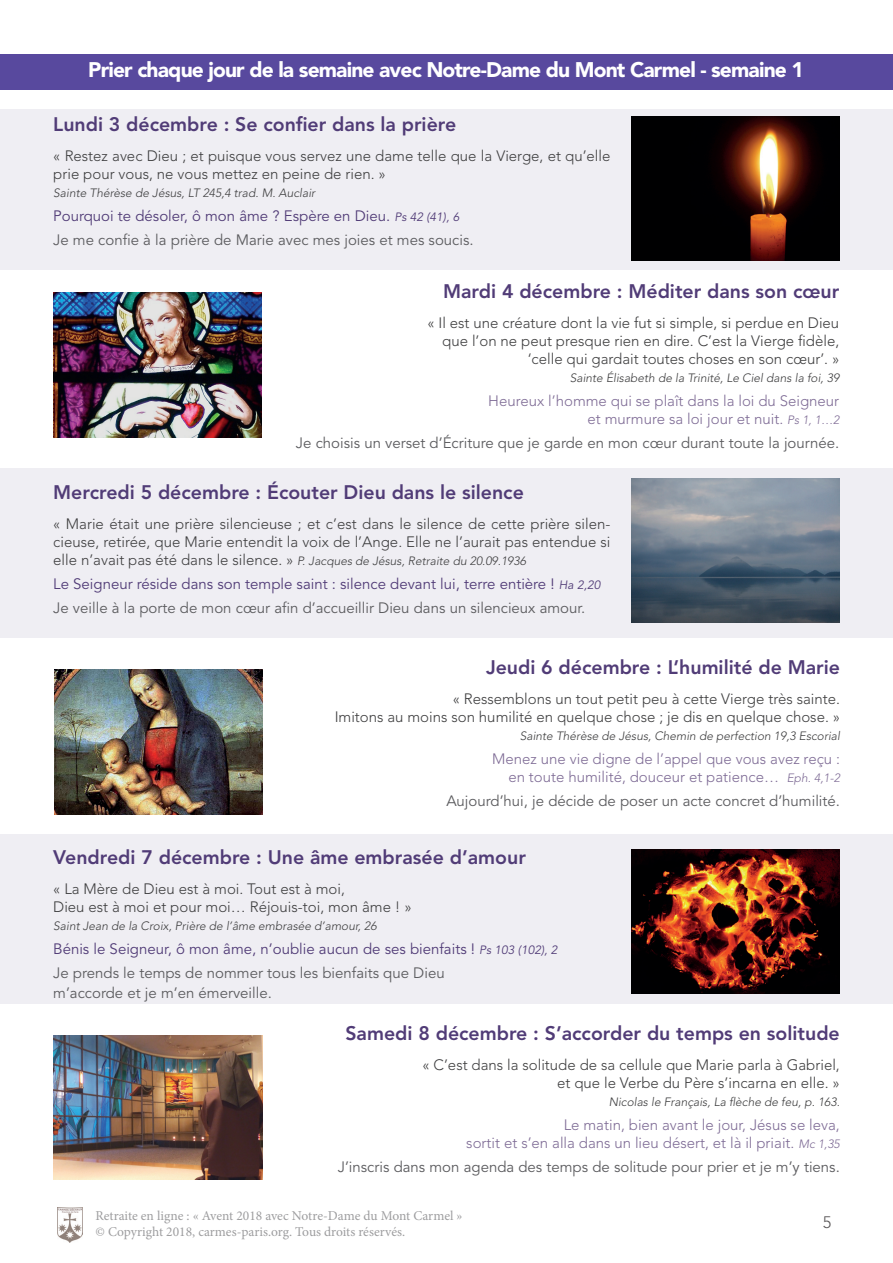
<style>
.page{position:relative;width:893px;height:1263px;background:#fff}
.page>*{position:absolute;margin:0;border:0;box-sizing:border-box;transform-origin:0 0}
.t1{font:900 21px "Avenir LT Std";letter-spacing:-.04em;color:#fff}
.t2{font:800 19.5px "Avenir LT Std";color:#513c77}
.t3{font:300 16.5px "Avenir LT Std";color:#231f20}
.t4{font:300 15px/18px "Avenir LT Std";color:#3e3e3f}
.t5{font:15px/24px "Avenir LT Std";color:#5c5c5f}
.t6{font:300 15px/18px "Avenir LT Std";color:#7e6b95;text-align:right}
.t7{font:15px/24px "Avenir LT Std";color:#513c77}
.t8{font:13.5px/16.2px "Minion Pro";letter-spacing:-.005em;color:#5c5c5f}
.t9{font:italic 300 12px "Avenir LT Std";color:#3e3e3f}
.s1{color:#513c77}
.s2{font-style:italic;font-size:12px;color:#513c77}
.s3{font-style:italic;font-size:12px}
.s4{font-style:normal;font-size:15px}
.s5{color:#5c5c5f}
</style>
<div class="page">
<div style="left:0;top:110px;width:893px;height:160px;background:#efeef3"></div>
<div style="left:0;top:469px;width:893px;height:169px;background:#efeef3"></div>
<div style="left:0;top:54px;width:893px;height:35px;background:#58499e"></div>
<img style="left:632px;top:116px;width:208px;height:145px">
<img style="left:53px;top:293px;width:208px;height:144px">
<img style="left:632px;top:478px;width:208px;height:145px">
<img style="left:54px;top:670px;width:208px;height:144px">
<div style="left:0;top:834px;width:893px;height:169px;background:#efeef3"></div>
<img style="left:632px;top:849px;width:208px;height:145px">
<img style="left:54px;top:1035px;width:208px;height:144px">
<img style="left:58px;top:1208px;width:24px;height:35px">
<h1 class="t1" style="left:88px;top:57px;width:717px">Prier chaque jour de la semaine avec Notre-Dame du Mont Carmel - semaine 1</h1>
<h2 class="t2" style="left:53px;top:113px;width:405px">Lundi 3 décembre : Se confier dans la prière</h2>
<p class="t4" style="left:53px;top:147px;width:559px">« Restez avec Dieu ; et puisque vous servez une dame telle que la Vierge, et qu’elle prie pour vous, ne vous mettez en peine de rien. »</p>
<p class="t9" style="left:53px;top:186px;width:263px">Sainte Thérèse de Jésus, LT 245,4 trad. M. Auclair</p>
<p class="t5" style="left:53px;top:204px;width:422px"><span class="s1">Pourquoi te désoler, ô mon âme ? Espère en Dieu.</span> <span class="s2">Ps 42 (41), 6<br></span>Je me confie à la prière de Marie avec mes joies et mes soucis.</p>
<h2 class="t2" style="left:443px;top:279px;width:398px">Mardi 4 décembre : Méditer dans son cœur</h2>
<p class="t4" style="left:427px;top:313px;width:413px;text-align:right">« Il est une créature dont la vie fut si simple, si perdue en Dieu que l’on ne peut presque rien en dire. C’est la Vierge fidèle, ‘celle qui gardait toutes choses en son cœur’. »</p>
<p class="t9" style="left:570px;top:370px;width:271px">Sainte Élisabeth de la Trinité, Le Ciel dans la foi, 39</p>
<p class="t6" style="left:488px;top:391px;width:352px">Heureux l’homme qui se plaît dans la loi du Seigneur et murmure sa loi jour et nuit. <span class="s3">Ps 1, 1…2</span></p>
<p class="t5" style="left:296px;top:431px;width:545px">Je choisis un verset d’Écriture que je garde en mon cœur durant toute la journée.</p>
<h2 class="t2" style="left:53px;top:480px;width:472px">Mercredi 5 décembre : Écouter Dieu dans le silence</h2>
<p class="t4" style="left:53px;top:514px;width:559px">« Marie était une prière silencieuse ; et c’est dans le silence de cette prière silen&shy;cieuse, retirée, que Marie entendit la voix de l’Ange. Elle ne l’aurait pas entendue si</p>
<p class="t9" style="left:53px;top:553px;width:474px"><span class="s4">elle n’avait pas été dans le silence. »</span> P. Jacques de Jésus, Retraite du 20.09.1936</p>
<p class="t5" style="left:53px;top:572px;width:549px"><span class="s1">Le Seigneur réside dans son temple saint : silence devant lui, terre entière !</span> <span class="s2">Ha 2,20<br></span>Je veille à la porte de mon cœur afin d’accueillir Dieu dans un silencieux amour.</p>
<h2 class="t2" style="left:486px;top:656px;width:355px">Jeudi 6 décembre : L’humilité de Marie</h2>
<p class="t4" style="left:335px;top:690px;width:507px;text-align:right">« Ressemblons un tout petit peu à cette Vierge très sainte.<br>Imitons au moins son humilité en quelque chose ; je dis en quelque chose. »</p>
<p class="t9" style="left:520px;top:729px;width:322px">Sainte Thérèse de Jésus, Chemin de perfection 19,3 Escorial</p>
<p class="t6" style="left:492px;top:750px;width:349px">Menez une vie digne de l’appel que vous avez reçu : en toute humilité, douceur et patience… <span class="s3">Eph. 4,1-2</span></p>
<p class="t5" style="left:446px;top:790px;width:395px">Aujourd’hui, je décide de poser un acte concret d’humilité.</p>
<h2 class="t2" style="left:53px;top:846px;width:474px">Vendredi 7 décembre : Une âme embrasée d’amour</h2>
<p class="t4" style="left:53px;top:880px;width:360px">« La Mère de Dieu est à moi. Tout est à moi,<br>Dieu est à moi et pour moi… Réjouis-toi, mon âme ! »</p>
<p class="t9" style="left:53px;top:919px;width:325px">Saint Jean de la Croix, Prière de l’âme embrasée d’amour, 26</p>
<p class="t7" style="left:53px;top:937px;width:506px">Bénis le Seigneur, ô mon âme, n’oublie aucun de ses bienfaits ! <span class="s3">Ps 103 (102), 2<br></span><span class="s5">Je prends le temps de nommer tous les bienfaits que Dieu</span></p>
<p class="t5" style="left:53px;top:981px;width:220px">m’accorde et je m’en émerveille.</p>
<h2 class="t2" style="left:345px;top:1021px;width:496px">Samedi 8 décembre : S’accorder du temps en solitude</h2>
<p class="t4" style="left:422px;top:1055px;width:419px;text-align:right">« C’est dans la solitude de sa cellule que Marie parla à Gabriel, et que le Verbe du Père s’incarna en elle. »</p>
<p class="t9" style="left:609px;top:1094px;width:233px">Nicolas le Français, La flèche de feu, p. 163.</p>
<p class="t6" style="left:466px;top:1115px;width:375px">Le matin, bien avant le jour, Jésus se leva,<br>sortit et s’en alla dans un lieu désert, et là il priait. <span class="s3">Mc 1,35</span></p>
<p class="t5" style="left:338px;top:1155px;width:503px">J’inscris dans mon agenda des temps de solitude pour prier et je m’y tiens.</p>
<p class="t8" style="left:95px;top:1207px;width:369px">Retraite en ligne : « Avent 2018 avec Notre-Dame du Mont Carmel » © Copyright 2018, carmes-paris.org. Tous droits réservés.</p>
<p class="t3" style="left:823px;top:1213px;width:10px">5</p>
</div>
